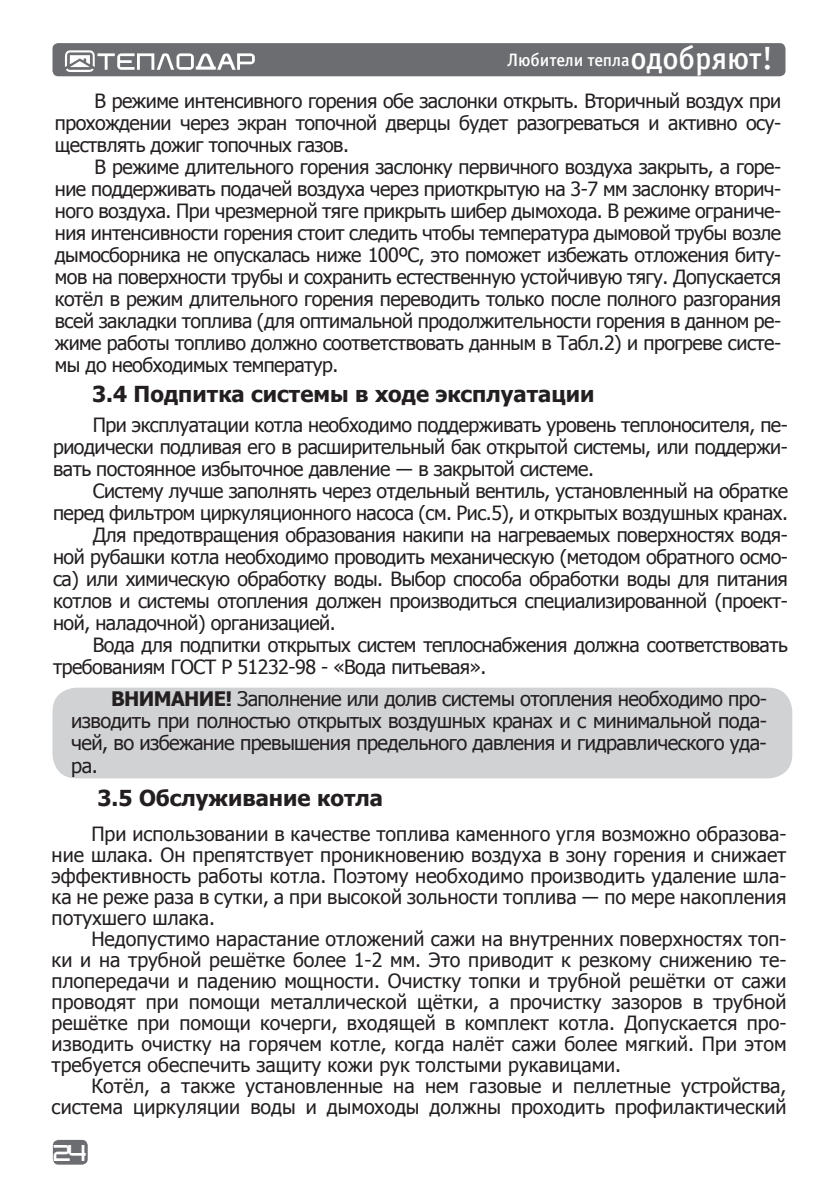
<style>
.page{position:relative;width:840px;height:1191px;background:#fff}
.page>*{position:absolute;margin:0;border:0;box-sizing:border-box;transform-origin:0 0}
.t1{font:700 22px "Tahoma";color:#231f20}
.t2{font:20px/22px "Tahoma";letter-spacing:-.03em;color:#231f20;text-align:justify}
.t3{font:19.6px/22px "Tahoma";letter-spacing:-.025em;color:#231f20;text-align:justify}
.t4{font:19.6px/21px "Tahoma";color:#231f20;text-align:right}
.t5{font:18px "Officina Sans Medium C";letter-spacing:-.005em;color:#fff}
.t6{font:16px "teplodar";color:#fff}
.s1{font-size:32px}
.s2{font-weight:700}
</style>
<div class="page">
<div style="left:53px;top:1139px;width:35px;height:25px;background:#6c6d70;border-radius:6px"></div>
<div style="left:52px;top:43px;width:733px;height:33px;background:#6c6d70;border-radius:6px"></div>
<svg style="left:65px;top:50px;width:190px;height:22px"></svg>
<div style="left:52px;top:687px;width:739px;height:91px;background:#d1d2d4;border-radius:24px"></div>
<p class="t5" style="left:507px;top:50px;width:267px">Любители тепла<span class="s1">одобряют!</span></p>
<p class="t3" style="left:55px;top:89px;width:727px;text-indent:40px">В режиме интенсивного горения обе заслонки открыть. Вторичный воздух при прохождении через экран топочной дверцы будет разогреваться и активно осу&shy;ществлять дожиг топочных газов.</p>
<p class="t3" style="left:55px;top:155px;width:727px;text-indent:40px">В режиме длительного горения заслонку первичного воздуха закрыть, а горе&shy;ние поддерживать подачей воздуха через приоткрытую на 3-7 мм заслонку вторич&shy;ного воздуха. При чрезмерной тяге прикрыть шибер дымохода. В режиме ограниче&shy;ния интенсивности горения стоит следить чтобы температура дымовой трубы возле дымосборника не опускалась ниже 100ºС, это поможет избежать отложения биту&shy;мов на поверхности трубы и сохранить естественную устойчивую тягу. Допускается котёл в режим длительного горения переводить только после полного разгорания всей закладки топлива (для оптимальной продолжительности горения в данном ре&shy;жиме работы топливо должно соответствовать данным в Табл.2) и прогреве систе&shy;мы до необходимых температур.</p>
<p class="t1" style="left:92px;top:379px;width:503px">3.4 Подпитка системы в ходе эксплуатации</p>
<p class="t3" style="left:53px;top:413px;width:736px;text-indent:40px">При эксплуатации котла необходимо поддерживать уровень теплоносителя, пе&shy;риодически подливая его в расширительный бак открытой системы, или поддержи&shy;вать постоянное избыточное давление ― в закрытой системе.</p>
<p class="t3" style="left:93px;top:479px;width:696px">Систему лучше заполнять через отдельный вентиль, установленный на обратке</p>
<p class="t3" style="left:53px;top:501px;width:736px">перед фильтром циркуляционного насоса (см. Рис.5), и открытых воздушных кранах.</p>
<p class="t3" style="left:93px;top:523px;width:696px">Для предотвращения образования накипи на нагреваемых поверхностях водя-</p>
<p class="t3" style="left:53px;top:545px;width:736px">ной рубашки котла необходимо проводить механическую (методом обратного осмо-</p>
<p class="t3" style="left:53px;top:567px;width:736px">са) или химическую обработку воды. Выбор способа обработки воды для питания</p>
<p class="t3" style="left:53px;top:589px;width:736px">котлов и системы отопления должен производиться специализированной (проект-</p>
<p class="t3" style="left:53px;top:611px;width:284px">ной, наладочной) организацией.</p>
<p class="t3" style="left:93px;top:633px;width:696px">Вода для подпитки открытых систем теплоснабжения должна соответствовать</p>
<p class="t3" style="left:53px;top:655px;width:434px">требованиям ГОСТ Р 51232-98 - «Вода питьевая».</p>
<p class="t2" style="left:71px;top:687px;width:696px;text-indent:40px"><span class="s2">ВНИМАНИЕ!</span> Заполнение или долив системы отопления необходимо про&shy;изводить при полностью открытых воздушных кранах и с минимальной пода&shy;чей, во избежание превышения предельного давления и гидравлического уда&shy;ра.</p>
<p class="t1" style="left:98px;top:782px;width:287px">3.5 Обслуживание котла</p>
<p class="t3" style="left:52px;top:822px;width:736px;line-height:21px;text-indent:40px">При использовании в качестве топлива каменного угля возможно образова&shy;ние шлака. Он препятствует проникновению воздуха в зону горения и снижает эффективность работы котла. Поэтому необходимо производить удаление шла&shy;ка не реже раза в сутки, а при высокой зольности топлива ― по мере накопления потухшего шлака.</p>
<p class="t3" style="left:52px;top:927px;width:736px;line-height:21px;text-indent:40px">Недопустимо нарастание отложений сажи на внутренних поверхностях топ&shy;ки и на трубной решётке более 1-2 мм. Это приводит к резкому снижению те&shy;плопередачи и падению мощности. Очистку топки и трубной решётки от сажи проводят при помощи металлической щётки, а прочистку зазоров в трубной решётке при помощи кочерги, входящей в комплект котла. Допускается про&shy;изводить очистку на горячем котле, когда налёт сажи более мягкий. При этом требуется обеспечить защиту кожи рук толстыми рукавицами.</p>
<p class="t4" style="left:52px;top:1074px;width:736px">Котёл, а также установленные на нем газовые и пеллетные устройства, система циркуляции воды и дымоходы должны проходить профилактический</p>
<p class="t6" style="left:54px;top:1145px;width:34px">24</p>
</div>
